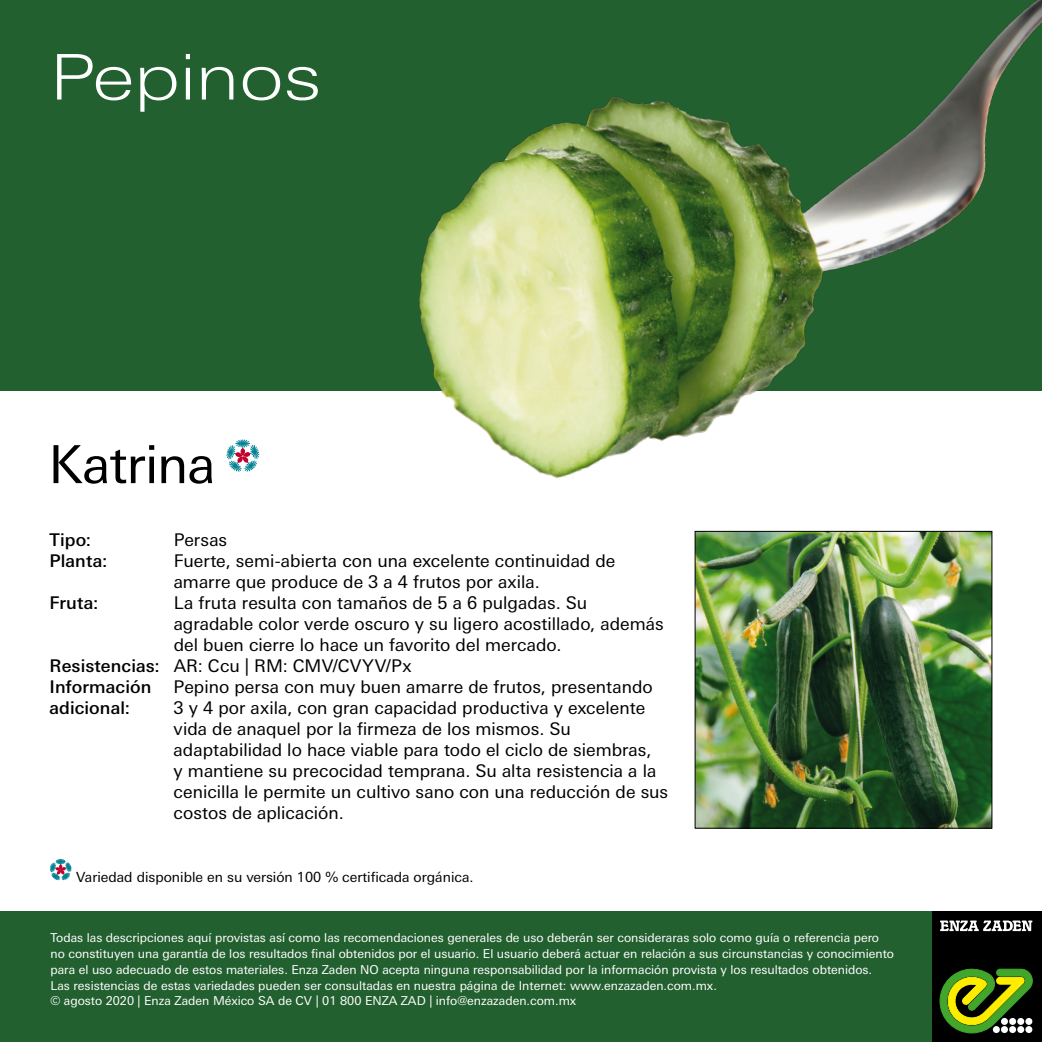
<style>
.page{position:relative;width:1042px;height:1042px;background:#fff}
.page>*{position:absolute;margin:0;border:0;box-sizing:border-box;transform-origin:0 0}
.t1{font:300 63px "Linotype Univers Extd";color:#fff}
.t2{font:52.5px "Linotype Univers Basic";letter-spacing:-.015em;color:#000}
.t3{font:17.5px/21px "Linotype Univers Basic";color:#000}
.t4{font:500 17.5px "Linotype Univers Basic";letter-spacing:.005em;color:#000}
.t5{font:14px "Linotype Univers Basic";color:#000}
.t6{font:12.25px/15.8px "Linotype Univers Basic";color:#fff}
.s1{font-weight:500}
</style>
<div class="page">
<div style="left:0;top:0;width:1042px;height:391px;background:#236030"></div>
<div style="left:0;top:912px;width:1042px;height:130px;background:#236030"></div>
<img style="left:696px;top:533px;width:294px;height:293px">
<div style="left:694px;top:531px;width:298px;height:297px;border:1px solid #000"></div>
<img style="left:419px;top:0;width:623px;height:479px">
<svg style="left:226px;top:439px;width:33px;height:33px"></svg>
<svg style="left:50px;top:859px;width:22px;height:21px"></svg>
<div style="left:932px;top:912px;width:109px;height:130px;background:#000"></div>
<svg style="left:939px;top:968px;width:93px;height:65px"></svg>
<svg style="left:940px;top:920px;width:92px;height:11px"></svg>
<h1 class="t1" style="left:50px;top:40px;width:272px">Pepinos</h1>
<h2 class="t2" style="left:48px;top:434px;width:169px">Katrina</h2>
<p class="t4" style="left:50px;top:530px;width:43px">Tipo:</p>
<p class="t3" style="left:174px;top:529px;width:55px">Persas</p>
<p class="t4" style="left:50px;top:551px;width:59px">Planta:</p>
<p class="t3" style="left:174px;top:550px;width:443px">Fuerte, semi-abierta con una excelente continuidad de amarre que produce de 3 a 4 frutos por axila.</p>
<p class="t4" style="left:50px;top:593px;width:50px">Fruta:</p>
<p class="t3" style="left:174px;top:592px;width:415px">La fruta resulta con tamaños de 5 a 6 pulgadas. Su</p>
<p class="t3" style="left:174px;top:613px;width:491px">agradable color verde oscuro y su ligero acostillado, además</p>
<p class="t3" style="left:174px;top:634px;width:389px">del buen cierre lo hace un favorito del mercado.</p>
<p class="t3" style="left:50px;top:655px;width:363px"><span class="s1">Resistencias:</span> AR: Ccu | RM: CMV/CVYV/Px</p>
<p class="t4" style="left:50px;top:677px;width:103px">Información</p>
<p class="t3" style="left:174px;top:676px;width:481px">Pepino persa con muy buen amarre de frutos, presentando</p>
<p class="t4" style="left:50px;top:698px;width:82px">adicional:</p>
<p class="t3" style="left:174px;top:697px;width:496px">3 y 4 por axila, con gran capacidad productiva y excelente vida de anaquel por la firmeza de los mismos. Su adaptabilidad lo hace viable para todo el ciclo de siembras,<br>y mantiene su precocidad temprana. Su alta resistencia a la cenicilla le permite un cultivo sano con una reducción de sus costos de aplicación.</p>
<p class="t5" style="left:76px;top:869px;width:399px">Variedad disponible en su versión 100 % certificada orgánica.</p>
<p class="t6" style="left:50px;top:930px;width:845px">Todas las descripciones aquí provistas así como las recomendaciones generales de uso deberán ser consideraras solo como guía o referencia pero no constituyen una garantía de los resultados final obtenidos por el usuario. El usuario deberá actuar en relación a sus circunstancias y conocimiento para el uso adecuado de estos materiales. Enza Zaden NO acepta ninguna responsabilidad por la información provista y los resultados obtenidos.<br>Las resistencias de estas variedades pueden ser consultadas en nuestra página de Internet: www.enzazaden.com.mx.<br>© agosto 2020 | Enza Zaden México SA de CV | 01 800 ENZA ZAD | info@enzazaden.com.mx</p>
</div>
